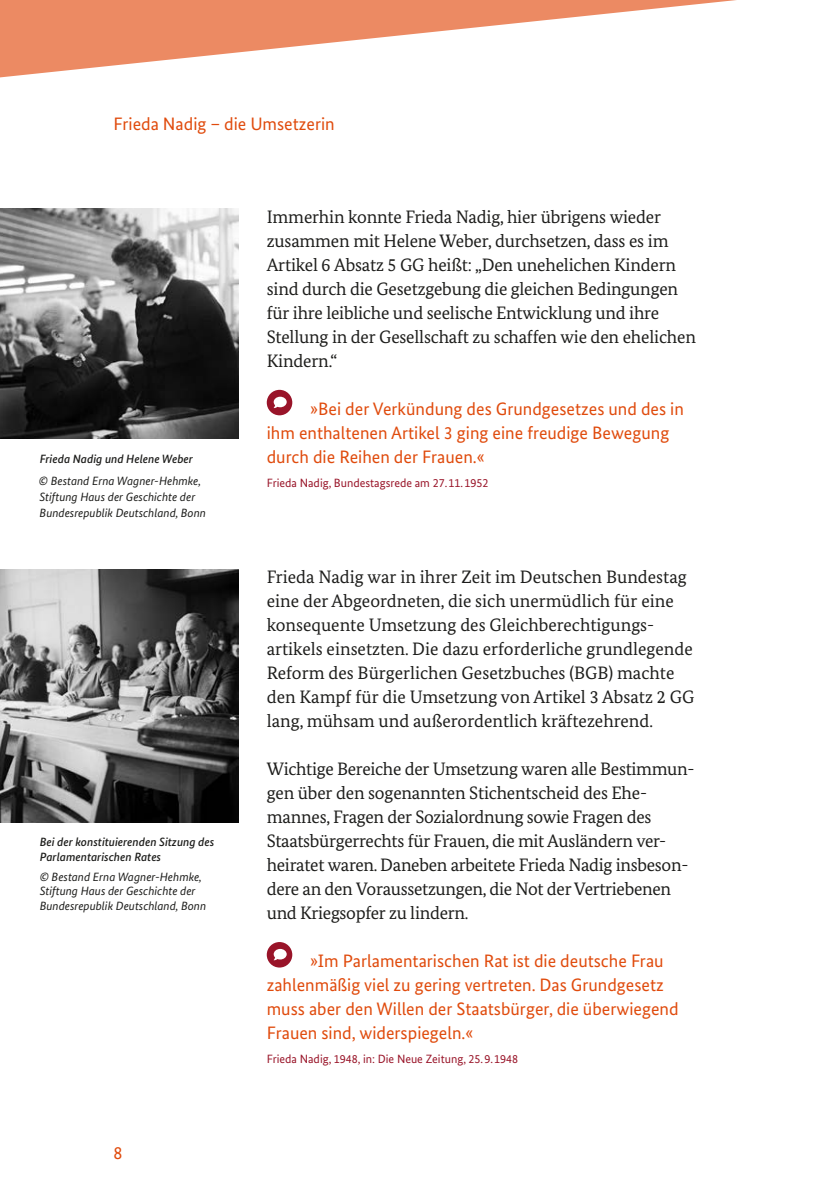
<style>
.page{position:relative;width:840px;height:1191px;background:#fff}
.page>*{position:absolute;margin:0;border:0;box-sizing:border-box;transform-origin:0 0}
.B-Innenseiten_B-05-P-FL{font:18px/24px "Bundes Serif";letter-spacing:-.01em;color:#1d1d1b}
.t1{font:18px/24px "Bundes Sans";color:#e04b0d}
.t2{font:italic 12px/16px "Bundes Sans";color:#1d1d1b}
.C-Infos_Tabellen_Bilder_C-02-P-Infokaste{font:12px "Bundes Sans";color:#991529}
.t3{font:italic 500 12px/14.4px "Bundes Sans";color:#1d1d1b}
</style>
<div class="page">
<svg style="left:0;top:0;width:736px;height:77px"></svg>
<img style="left:0;top:209px;width:238px;height:229px">
<img style="left:0;top:570px;width:238px;height:252px">
<svg style="left:272px;top:390px;width:20px;height:25px"></svg>
<div style="left:266px;top:390px;width:26px;height:25px;background:#991429;border-radius:50%"></div>
<svg style="left:273px;top:397px;width:13px;height:11px"></svg>
<svg style="left:272px;top:942px;width:20px;height:25px"></svg>
<div style="left:266px;top:942px;width:26px;height:25px;background:#991429;border-radius:50%"></div>
<svg style="left:273px;top:949px;width:13px;height:11px"></svg>
<p class="t1" style="left:113px;top:112px;width:222px">Frieda Nadig – die Umsetzerin</p>
<p class="t3" style="left:40px;top:451px;width:155px">Frieda Nadig und Helene Weber</p>
<p class="t2" style="left:39px;top:472px;width:169px">© Bestand Erna Wagner-Hehmke,<br>Stiftung Haus der Geschichte der<br>Bundesrepublik Deutschland, Bonn</p>
<p class="t3" style="left:40px;top:835px;width:176px">Bei der konstituierenden Sitzung des<br>Parlamentarischen Rates</p>
<p class="t2" style="left:40px;top:869px;width:168px;line-height:14.4px">© Bestand Erna Wagner-Hehmke,<br>Stiftung Haus der Geschichte der<br>Bundesrepublik Deutschland, Bonn</p>
<p class="t1" style="left:113px;top:1140px;width:10px">8</p>
<p class="B-Innenseiten_B-05-P-FL" style="left:266px;top:204px;width:430px">Immerhin konnte Frieda Nadig, hier übrigens wieder zusammen mit Helene Weber, durchsetzen, dass es im Artikel 6 Absatz 5 GG heißt: „Den unehelichen Kindern sind durch die Gesetzgebung die gleichen Bedingungen für ihre leibliche und seelische Entwicklung und ihre Stellung in der Gesellschaft zu schaffen wie den ehelichen Kindern.“</p>
<p class="t1" style="left:266px;top:396px;width:418px;text-indent:44px">»Bei der Verkündung des Grundgesetzes und des in ihm enthaltenen Artikel 3 ging eine freudige Bewegung durch die Reihen der Frauen.«</p>
<p class="C-Infos_Tabellen_Bilder_C-02-P-Infokaste" style="left:266px;top:476px;width:223px">Frieda Nadig, Bundestagsrede am 27.11.1952</p>
<p class="B-Innenseiten_B-05-P-FL" style="left:266px;top:564px;width:429px">Frieda Nadig war in ihrer Zeit im Deutschen Bundestag eine der Abgeordneten, die sich unermüdlich für eine konsequente Umsetzung des Gleichberechtigungs&shy;artikels einsetzten. Die dazu erforderliche grundlegende Reform des Bürgerlichen Gesetzbuches (BGB) machte den Kampf für die Umsetzung von Artikel 3 Absatz 2 GG lang, mühsam und außerordentlich kräftezehrend.</p>
<p class="B-Innenseiten_B-05-P-FL" style="left:266px;top:756px;width:429px">Wichtige Bereiche der Umsetzung waren alle Bestimmun&shy;gen über den sogenannten Stichentscheid des Ehe&shy;mannes, Fragen der Sozialordnung sowie Fragen des Staatsbürgerrechts für Frauen, die mit Ausländern ver&shy;heiratet waren. Daneben arbeitete Frieda Nadig insbeson&shy;dere an den Voraussetzungen, die Not der Vertriebenen und Kriegsopfer zu lindern.</p>
<p class="t1" style="left:266px;top:948px;width:413px;text-indent:44px">»Im Parlamentarischen Rat ist die deutsche Frau zahlenmäßig viel zu gering vertreten. Das Grundgesetz muss aber den Willen der Staatsbürger, die überwiegend Frauen sind, widerspiegeln.«</p>
<p class="C-Infos_Tabellen_Bilder_C-02-P-Infokaste" style="left:266px;top:1052px;width:253px">Frieda Nadig, 1948, in: Die Neue Zeitung, 25.9.1948</p>
</div>
